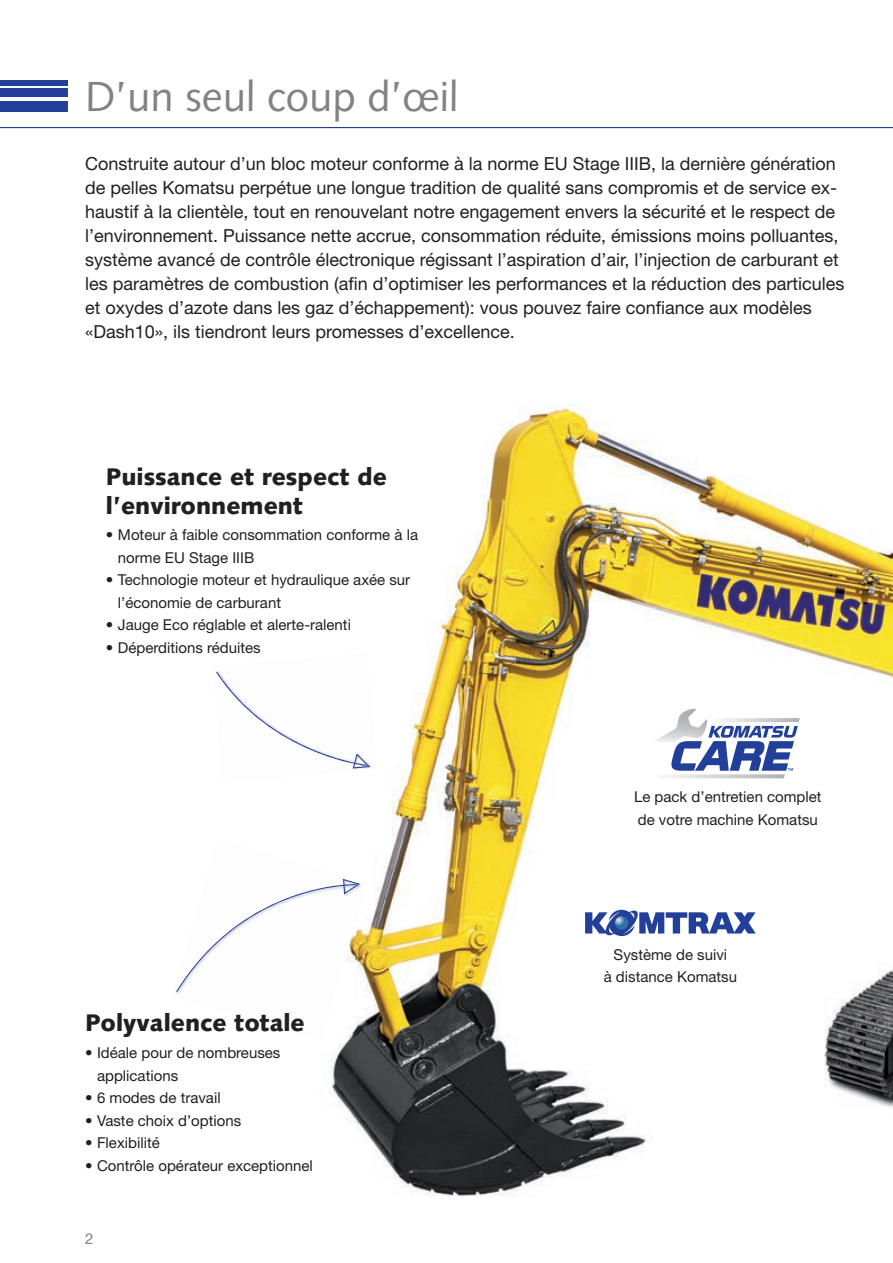
<style>
.page{position:relative;width:893px;height:1263px;background:#fff}
.page>*{position:absolute;margin:0;border:0;box-sizing:border-box;transform-origin:0 0}
.t1{font:42px "Syntax LTCE";color:#808285}
.t2{font:900 24px/28.8px "Syntax LTCE";color:#231f20}
.t3{font:18px/24px "Helvetica Neue LT Pro";color:#231f20}
.t4{font:15px/22.5px "Helvetica Neue LT Pro";color:#231f20}
.t5{font:15px "Helvetica Neue LT Pro";color:#808285}
</style>
<div class="page">
<img style="left:329px;top:404px;width:564px;height:793px">
<hr style="left:0;top:127px;width:893px;height:1px;background:#223f99">
<div style="left:0;top:101px;width:68px;height:10px;background:#223f99"></div>
<div style="left:0;top:89px;width:68px;height:8px;background:#223f99"></div>
<div style="left:0;top:80px;width:68px;height:5px;background:#223f99"></div>
<svg style="left:585px;top:910px;width:171px;height:26px"></svg>
<img style="left:216px;top:653px;width:161px;height:129px">
<svg style="left:216px;top:672px;width:154px;height:96px"></svg>
<img style="left:176px;top:839px;width:191px;height:201px">
<svg style="left:176px;top:879px;width:184px;height:113px"></svg>
<svg style="left:651px;top:709px;width:149px;height:69px"></svg>
<h1 class="t1" style="left:85px;top:72px;width:375px">D’un seul coup d’œil</h1>
<p class="t3" style="left:85px;top:151px;width:761px">Construite autour d’un bloc moteur conforme à la norme EU Stage IIIB, la dernière génération de pelles Komatsu perpétue une longue tradition de qualité sans compromis et de service ex&shy;haustif à la clientèle, tout en renouvelant notre engagement envers la sécurité et le respect de l’environnement. Puissance nette accrue, consommation réduite, émissions moins polluantes, système avancé de contrôle électronique régissant l’aspiration d’air, l’injection de carburant et les paramètres de combustion (afin d’optimiser les performances et la réduction des particules et oxydes d’azote dans les gaz d’échappement): vous pouvez faire confiance aux modèles «Dash10», ils tiendront leurs promesses d’excellence.</p>
<h2 class="t2" style="left:106px;top:462px;width:283px">Puissance et respect de l’environnement</h2>
<p class="t4" style="left:118px;top:523px;width:302px;text-indent:-12px">• Moteur à faible consommation conforme à la norme EU Stage IIIB</p>
<p class="t4" style="left:118px;top:568px;width:294px;text-indent:-12px">• Technologie moteur et hydraulique axée sur l’économie de carburant</p>
<p class="t4" style="left:106px;top:613px;width:247px">• Jauge Eco réglable et alerte-ralenti</p>
<p class="t4" style="left:106px;top:636px;width:156px">• Déperditions réduites</p>
<h2 class="t2" style="left:85px;top:1009px;width:221px">Polyvalence totale</h2>
<p class="t4" style="left:97px;top:1041px;width:185px;text-indent:-12px">• Idéale pour de nombreuses applications</p>
<p class="t4" style="left:85px;top:1086px;width:137px">• 6 modes de travail</p>
<p class="t4" style="left:85px;top:1109px;width:158px">• Vaste choix d’options</p>
<p class="t4" style="left:85px;top:1131px;width:76px">• Flexibilité</p>
<p class="t4" style="left:85px;top:1154px;width:229px">• Contrôle opérateur exceptionnel</p>
<p class="t5" style="left:85px;top:1229px;width:10px">2</p>
<p class="t4" style="left:634px;top:785px;width:189px">Le pack d’entretien complet de votre machine Komatsu</p>
<p class="t4" style="left:604px;top:943px;width:135px;text-align:center">Système de suivi<br>à distance Komatsu</p>
</div>
